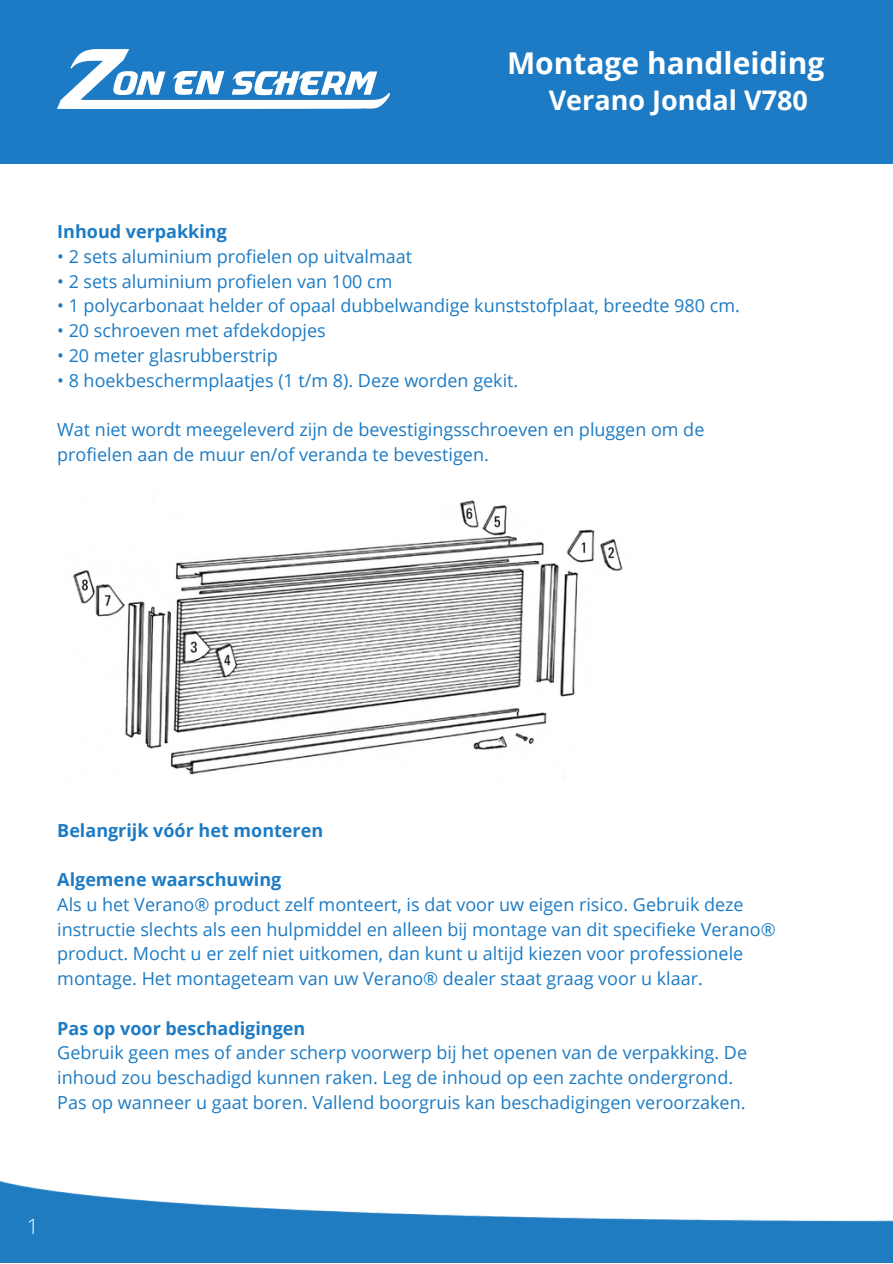
<style>
.page{position:relative;width:893px;height:1264px;background:#fff}
.page>*{position:absolute;margin:0;border:0;box-sizing:border-box;transform-origin:0 0}
.t1{font:700 30px "Open Sans";color:#fff}
.t2{font:700 27px "Open Sans";color:#fff}
.t3{font:300 21px "Open Sans";color:#fff}
.t4{font:18px/24.8px "Open Sans";color:#1c7bc4}
.t5{font:700 18px "Open Sans";color:#1c7bc4}
</style>
<div class="page">
<img style="left:0;top:1181px;width:892px;height:81px">
<div style="left:0;top:0;width:892px;height:164px;background:#1c7bc4"></div>
<img style="left:57px;top:50px;width:332px;height:58px">
<img style="left:73px;top:500px;width:550px;height:280px">
<p class="t1" style="left:507px;top:42px;width:319px">Montage handleiding</p>
<p class="t2" style="left:548px;top:81px;width:260px">Verano Jondal V780</p>
<p class="t5" style="left:57px;top:219px;width:171px">Inhoud verpakking</p>
<p class="t4" style="left:57px;top:244px;width:356px">• 2 sets aluminium profielen op uitvalmaat</p>
<p class="t4" style="left:57px;top:268px;width:337px">• 2 sets aluminium profielen van 100 cm</p>
<p class="t4" style="left:57px;top:293px;width:684px">• 1 polycarbonaat helder of opaal dubbelwandige kunststofplaat, breedte 980 cm.</p>
<p class="t4" style="left:57px;top:318px;width:270px">• 20 schroeven met afdekdopjes</p>
<p class="t4" style="left:57px;top:342px;width:222px">• 20 meter glasrubberstrip</p>
<p class="t4" style="left:57px;top:367px;width:462px">• 8 hoekbeschermplaatjes (1 t/m 8). Deze worden gekit.</p>
<p class="t4" style="left:57px;top:417px;width:648px">Wat niet wordt meegeleverd zijn de bevestigingsschroeven en pluggen om de profielen aan de muur en/of veranda te bevestigen.</p>
<p class="t5" style="left:57px;top:817px;width:267px">Belangrijk vóór het monteren</p>
<p class="t5" style="left:57px;top:867px;width:225px">Algemene waarschuwing</p>
<p class="t4" style="left:57px;top:891px;width:719px">Als u het Verano® product zelf monteert, is dat voor uw eigen risico. Gebruik deze instructie slechts als een hulpmiddel en alleen bij montage van dit specifieke Verano® product. Mocht u er zelf niet uitkomen, dan kunt u altijd kiezen voor professionele montage. Het montageteam van uw Verano® dealer staat graag voor u klaar.</p>
<p class="t5" style="left:57px;top:1015px;width:249px">Pas op voor beschadigingen</p>
<p class="t4" style="left:57px;top:1039px;width:691px">Gebruik geen mes of ander scherp voorwerp bij het openen van de verpakking. De inhoud zou beschadigd kunnen raken. Leg de inhoud op een zachte ondergrond.</p>
<p class="t4" style="left:57px;top:1089px;width:689px">Pas op wanneer u gaat boren. Vallend boorgruis kan beschadigingen veroorzaken.</p>
<p class="t3" style="left:27px;top:1211px;width:13px">1</p>
</div>
